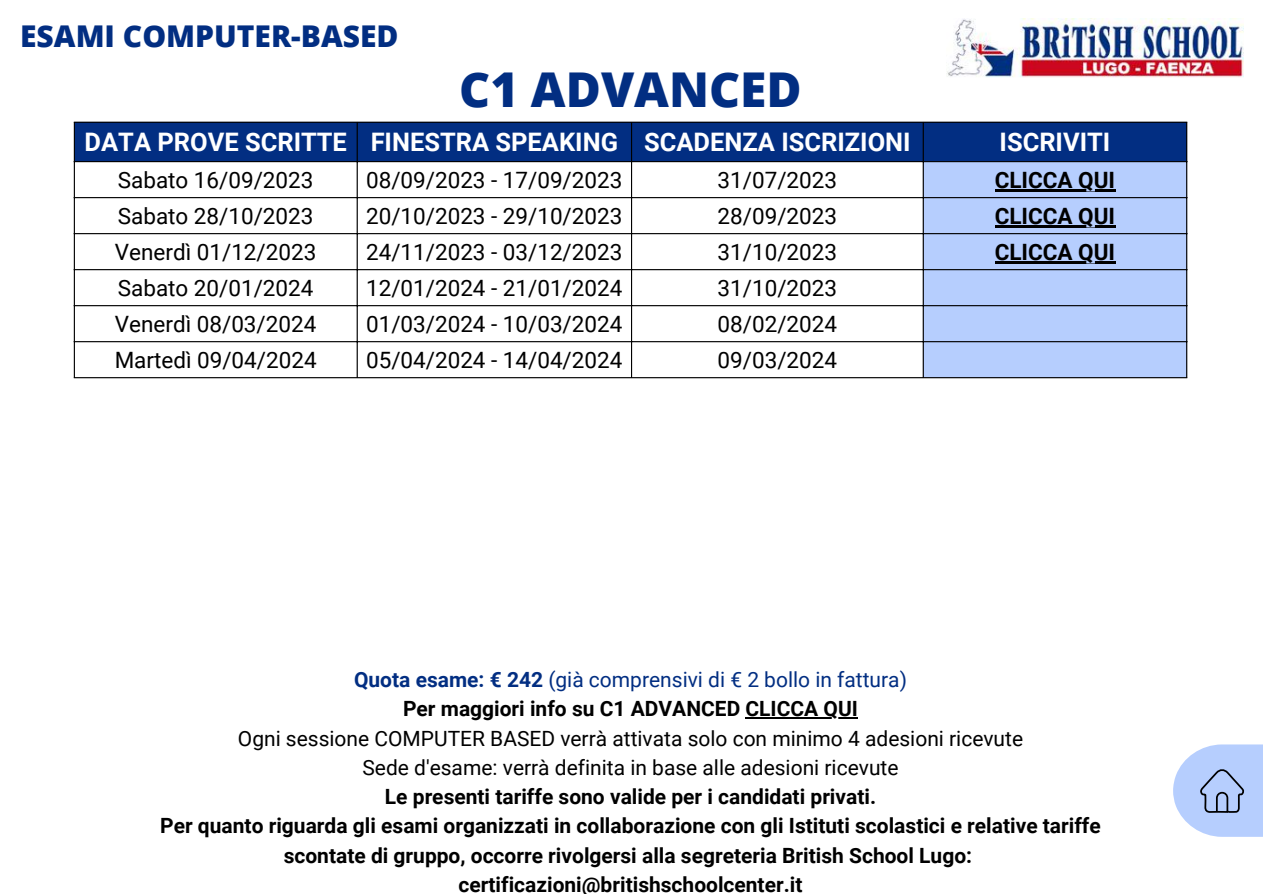
<style>
.page{position:relative;width:1263px;height:894px;background:#fff}
.page>*{position:absolute;margin:0;border:0;box-sizing:border-box;transform-origin:0 0}
.t1{font:800 48px "Open Sans";color:#022e82}
.t2{font:800 30px "Open Sans";color:#022e82}
.t3{font:700 25.5px "Roboto";color:#fff}
.t4{font:22.5px "Roboto";color:#000}
.t5{font:700 22.5px "Roboto";color:#000}
.t6{font:700 21px/29.2px "Roboto";color:#000;text-align:center}
.t7{font:21px/29.2px "Roboto";color:#000;text-align:center}
.s1{color:#022e82}
.s2{font-weight:400;color:#022e82}
</style>
<div class="page">
<div style="left:75px;top:123px;width:1111px;height:38px;background:#022e82"></div>
<div style="left:924px;top:162px;width:262px;height:215px;background:#b6cefe"></div>
<hr style="left:995px;top:189px;width:120px;height:2px;background:#000">
<hr style="left:995px;top:225px;width:120px;height:2px;background:#000">
<hr style="left:995px;top:261px;width:120px;height:2px;background:#000">
<hr style="left:74px;top:123px;width:1px;height:254px;background:#000">
<hr style="left:357px;top:123px;width:1px;height:254px;background:#000">
<hr style="left:631px;top:123px;width:1px;height:254px;background:#000">
<hr style="left:923px;top:123px;width:1px;height:254px;background:#000">
<hr style="left:1186px;top:123px;width:1px;height:254px;background:#000">
<hr style="left:74px;top:122px;width:1113px;height:1px;background:#000">
<hr style="left:74px;top:161px;width:1113px;height:1px;background:#000">
<hr style="left:74px;top:197px;width:1113px;height:1px;background:#000">
<hr style="left:74px;top:233px;width:1113px;height:1px;background:#000">
<hr style="left:74px;top:269px;width:1113px;height:1px;background:#000">
<hr style="left:74px;top:305px;width:1113px;height:1px;background:#000">
<hr style="left:74px;top:341px;width:1113px;height:1px;background:#000">
<hr style="left:74px;top:377px;width:1113px;height:1px;background:#000">
<img style="left:947px;top:18px;width:296px;height:60px">
<hr style="left:745px;top:717px;width:113px;height:1px;background:#000">
<svg style="left:1173px;top:744px;width:90px;height:92px;background:#b8ccf4"></svg>
<h2 class="t2" style="left:20px;top:15px;width:380px">ESAMI COMPUTER-BASED</h2>
<h1 class="t1" style="left:459px;top:55px;width:344px">C1 ADVANCED</h1>
<p class="t3" style="left:85px;top:127px;width:828px">DATA PROVE SCRITTE FINESTRA SPEAKING SCADENZA ISCRIZIONI</p>
<p class="t3" style="left:1000px;top:127px;width:112px">ISCRIVITI</p>
<p class="t4" style="left:118px;top:167px;width:197px">Sabato 16/09/2023</p>
<p class="t4" style="left:366px;top:167px;width:258px">08/09/2023 - 17/09/2023</p>
<p class="t4" style="left:718px;top:167px;width:121px">31/07/2023</p>
<p class="t5" style="left:995px;top:167px;width:122px">CLICCA QUI</p>
<p class="t4" style="left:118px;top:203px;width:197px">Sabato 28/10/2023</p>
<p class="t4" style="left:366px;top:203px;width:258px">20/10/2023 - 29/10/2023</p>
<p class="t4" style="left:718px;top:203px;width:121px">28/09/2023</p>
<p class="t5" style="left:995px;top:203px;width:122px">CLICCA QUI</p>
<p class="t4" style="left:115px;top:239px;width:203px">Venerdì 01/12/2023</p>
<p class="t4" style="left:366px;top:239px;width:258px">24/11/2023 - 03/12/2023</p>
<p class="t4" style="left:718px;top:239px;width:121px">31/10/2023</p>
<p class="t5" style="left:995px;top:239px;width:122px">CLICCA QUI</p>
<p class="t4" style="left:118px;top:275px;width:197px">Sabato 20/01/2024</p>
<p class="t4" style="left:366px;top:275px;width:258px">12/01/2024 - 21/01/2024</p>
<p class="t4" style="left:718px;top:275px;width:121px">31/10/2023</p>
<p class="t4" style="left:115px;top:311px;width:203px">Venerdì 08/03/2024</p>
<p class="t4" style="left:366px;top:311px;width:258px">01/03/2024 - 10/03/2024</p>
<p class="t4" style="left:718px;top:311px;width:121px">08/02/2024</p>
<p class="t4" style="left:115px;top:347px;width:203px">Martedì 09/04/2024</p>
<p class="t4" style="left:366px;top:347px;width:258px">05/04/2024 - 14/04/2024</p>
<p class="t4" style="left:718px;top:347px;width:121px">09/03/2024</p>
<p class="t6" style="left:354px;top:665px;width:554px"><span class="s1">Quota esame: € 242</span> <span class="s2">(già comprensivi di € 2 bollo in fattura)<br></span>Per maggiori info su C1 ADVANCED CLICCA QUI</p>
<p class="t7" style="left:238px;top:723px;width:787px">Ogni sessione COMPUTER BASED verrà attivata solo con minimo 4 adesioni ricevute<br>Sede d'esame: verrà definita in base alle adesioni ricevute</p>
<p class="t6" style="left:160px;top:782px;width:942px">Le presenti tariffe sono valide per i candidati privati.<br>Per quanto riguarda gli esami organizzati in collaborazione con gli Istituti scolastici e relative tariffe scontate di gruppo, occorre rivolgersi alla segreteria British School Lugo: certificazioni@britishschoolcenter.it</p>
</div>
